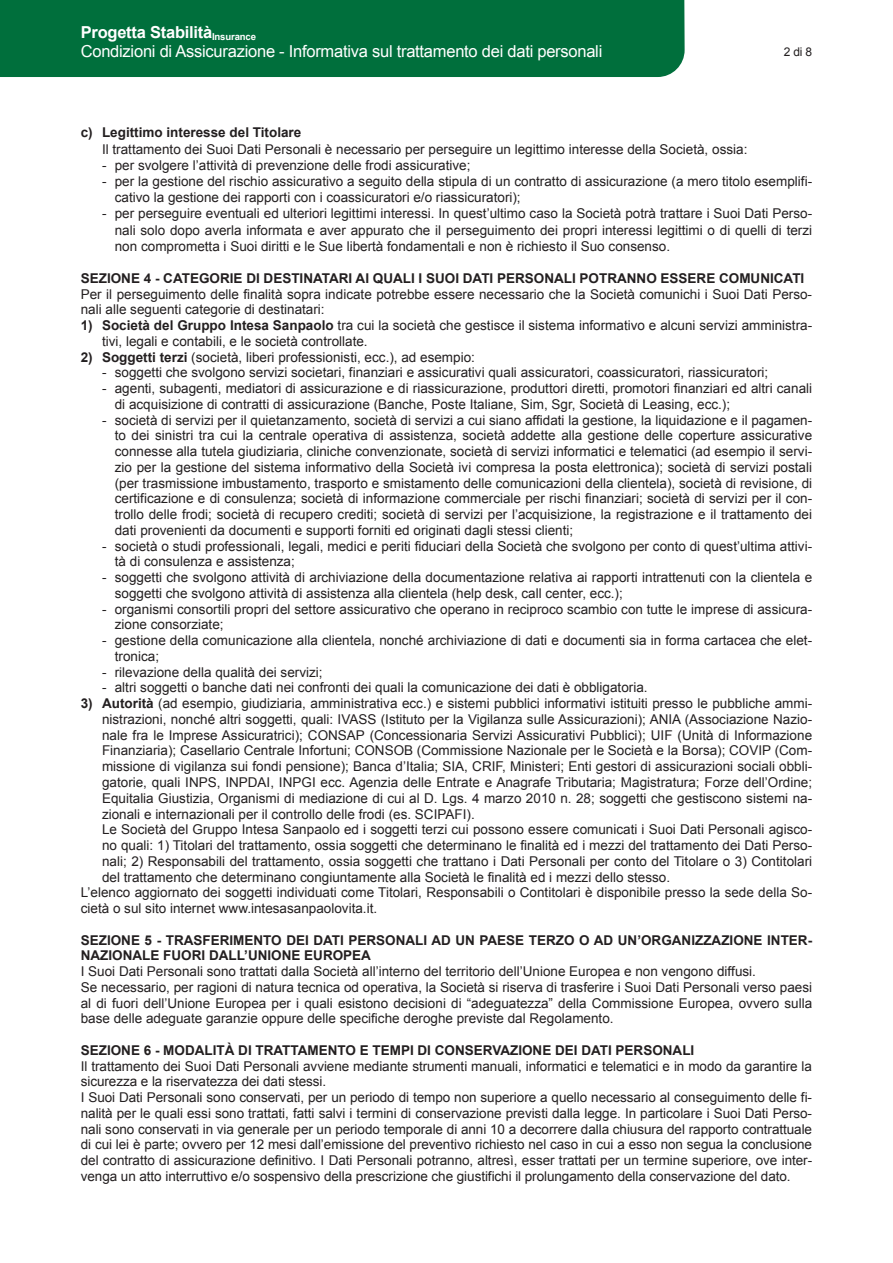
<style>
.page{position:relative;width:893px;height:1263px;background:#fff}
.page>*{position:absolute;margin:0;border:0;box-sizing:border-box;transform-origin:0 0}
.t1{font:16.5px/19.8px "Arial";letter-spacing:-.015em;color:#fff}
.t2{font:13.5px/15.8px "Arial";color:#231f20}
.t3{font:700 13.5px/15.8px "Arial";color:#231f20}
.t4{font:12px "Arial";color:#231f20}
.s1{font-weight:700}
</style>
<div class="page">
<div style="left:0;top:0;width:685px;height:77px;background:#006f3c"></div>
<p class="t1" style="left:81px;top:22px;width:523px"><span class="s1">Progetta Stabilità</span><sub>Insurance<br></sub>Condizioni di Assicurazione - Informativa sul trattamento dei dati personali</p>
<p class="t4" style="left:784px;top:43px;width:30px">2 di 8</p>
<p class="t3" style="left:81px;top:125px;width:222px">c) Legittimo interesse del Titolare</p>
<p class="t2" style="left:102px;top:141px;width:647px">Il trattamento dei Suoi Dati Personali è necessario per perseguire un legittimo interesse della Società, ossia:</p>
<p class="t2" style="left:102px;top:157px;width:370px">- per svolgere l’attività di prevenzione delle frodi assicurative;</p>
<p class="t2" style="left:115px;top:173px;width:699px;line-height:16.2px;text-indent:-13px">- per la gestione del rischio assicurativo a seguito della stipula di un contratto di assicurazione (a mero titolo esemplifi&shy;cativo la gestione dei rapporti con i coassicuratori e/o riassicuratori);</p>
<p class="t2" style="left:115px;top:206px;width:699px;line-height:16.2px;text-align:justify;text-indent:-13px">- per perseguire eventuali ed ulteriori legittimi interessi. In quest’ultimo caso la Società potrà trattare i Suoi Dati Perso&shy;nali solo dopo averla informata e aver appurato che il perseguimento dei propri interessi legittimi o di quelli di terzi non comprometta i Suoi diritti e le Sue libertà fondamentali e non è richiesto il Suo consenso.</p>
<p class="t3" style="left:81px;top:271px;width:725px">SEZIONE 4 - CATEGORIE DI DESTINATARI AI QUALI I SUOI DATI PERSONALI POTRANNO ESSERE COMUNICATI</p>
<p class="t2" style="left:81px;top:286px;width:733px">Per il perseguimento delle finalità sopra indicate potrebbe essere necessario che la Società comunichi i Suoi Dati Perso&shy;nali alle seguenti categorie di destinatari:</p>
<p class="t2" style="left:102px;top:318px;width:712px;text-indent:-21px"><span class="s1">1) Società del Gruppo Intesa Sanpaolo</span> tra cui la società che gestisce il sistema informativo e alcuni servizi amministra&shy;tivi, legali e contabili, e le società controllate.</p>
<p class="t2" style="left:81px;top:349px;width:396px"><span class="s1">2) Soggetti terzi</span> (società, liberi professionisti, ecc.), ad esempio:</p>
<p class="t2" style="left:102px;top:365px;width:668px">- soggetti che svolgono servizi societari, finanziari e assicurativi quali assicuratori, coassicuratori, riassicuratori;</p>
<p class="t2" style="left:115px;top:381px;width:699px;text-indent:-13px">- agenti, subagenti, mediatori di assicurazione e di riassicurazione, produttori diretti, promotori finanziari ed altri canali di acquisizione di contratti di assicurazione (Banche, Poste Italiane, Sim, Sgr, Società di Leasing, ecc.);</p>
<p class="t2" style="left:115px;top:412px;width:699px;text-align:justify;text-indent:-13px">- società di servizi per il quietanzamento, società di servizi a cui siano affidati la gestione, la liquidazione e il pagamen&shy;to dei sinistri tra cui la centrale operativa di assistenza, società addette alla gestione delle coperture assicurative connesse alla tutela giudiziaria, cliniche convenzionate, società di servizi informatici e telematici (ad esempio il servi&shy;zio per la gestione del sistema informativo della Società ivi compresa la posta elettronica); società di servizi postali (per trasmissione imbustamento, trasporto e smistamento delle comunicazioni della clientela), società di revisione, di certificazione e di consulenza; società di informazione commerciale per rischi finanziari; società di servizi per il con&shy;trollo delle frodi; società di recupero crediti; società di servizi per l’acquisizione, la registrazione e il trattamento dei dati provenienti da documenti e supporti forniti ed originati dagli stessi clienti;</p>
<p class="t2" style="left:115px;top:538px;width:699px;text-indent:-13px">- società o studi professionali, legali, medici e periti fiduciari della Società che svolgono per conto di quest’ultima attivi&shy;tà di consulenza e assistenza;</p>
<p class="t2" style="left:115px;top:570px;width:699px;text-indent:-13px">- soggetti che svolgono attività di archiviazione della documentazione relativa ai rapporti intrattenuti con la clientela e soggetti che svolgono attività di assistenza alla clientela (help desk, call center, ecc.);</p>
<p class="t2" style="left:115px;top:601px;width:699px;text-indent:-13px">- organismi consortili propri del settore assicurativo che operano in reciproco scambio con tutte le imprese di assicura&shy;zione consorziate;</p>
<p class="t2" style="left:115px;top:633px;width:699px;text-indent:-13px">- gestione della comunicazione alla clientela, nonché archiviazione di dati e documenti sia in forma cartacea che elet&shy;tronica;</p>
<p class="t2" style="left:102px;top:664px;width:222px">- rilevazione della qualità dei servizi;</p>
<p class="t2" style="left:102px;top:680px;width:547px">- altri soggetti o banche dati nei confronti dei quali la comunicazione dei dati è obbligatoria.</p>
<p class="t2" style="left:81px;top:696px;width:733px"><span class="s1">3) Autorità</span> (ad esempio, giudiziaria, amministrativa ecc.) e sistemi pubblici informativi istituiti presso le pubbliche ammi-</p>
<p class="t2" style="left:102px;top:711px;width:712px">nistrazioni, nonché altri soggetti, quali: IVASS (Istituto per la Vigilanza sulle Assicurazioni); ANIA (Associazione Nazio-</p>
<p class="t2" style="left:102px;top:727px;width:712px">nale fra le Imprese Assicuratrici); CONSAP (Concessionaria Servizi Assicurativi Pubblici); UIF (Unità di Informazione</p>
<p class="t2" style="left:102px;top:743px;width:712px">Finanziaria); Casellario Centrale Infortuni; CONSOB (Commissione Nazionale per le Società e la Borsa); COVIP (Com-</p>
<p class="t2" style="left:102px;top:759px;width:712px">missione di vigilanza sui fondi pensione); Banca d’Italia; SIA, CRIF, Ministeri; Enti gestori di assicurazioni sociali obbli-</p>
<p class="t2" style="left:102px;top:774px;width:712px">gatorie, quali INPS, INPDAI, INPGI ecc. Agenzia delle Entrate e Anagrafe Tributaria; Magistratura; Forze dell’Ordine;</p>
<p class="t2" style="left:102px;top:790px;width:712px">Equitalia Giustizia, Organismi di mediazione di cui al D. Lgs. 4 marzo 2010 n. 28; soggetti che gestiscono sistemi na-</p>
<p class="t2" style="left:102px;top:806px;width:374px">zionali e internazionali per il controllo delle frodi (es. SCIPAFI).</p>
<p class="t2" style="left:102px;top:822px;width:712px">Le Società del Gruppo Intesa Sanpaolo ed i soggetti terzi cui possono essere comunicati i Suoi Dati Personali agisco-</p>
<p class="t2" style="left:102px;top:837px;width:712px">no quali: 1) Titolari del trattamento, ossia soggetti che determinano le finalità ed i mezzi del trattamento dei Dati Perso-</p>
<p class="t2" style="left:102px;top:853px;width:712px">nali; 2) Responsabili del trattamento, ossia soggetti che trattano i Dati Personali per conto del Titolare o 3) Contitolari</p>
<p class="t2" style="left:102px;top:869px;width:570px">del trattamento che determinano congiuntamente alla Società le finalità ed i mezzi dello stesso.</p>
<p class="t2" style="left:81px;top:885px;width:733px">L’elenco aggiornato dei soggetti individuati come Titolari, Responsabili o Contitolari è disponibile presso la sede della So-</p>
<p class="t2" style="left:81px;top:900px;width:298px">cietà o sul sito internet www.intesasanpaolovita.it.</p>
<p class="t3" style="left:81px;top:932px;width:733px">SEZIONE 5 - TRASFERIMENTO DEI DATI PERSONALI AD UN PAESE TERZO O AD UN’ORGANIZZAZIONE INTER-<br>NAZIONALE FUORI DALL’UNIONE EUROPEA</p>
<p class="t2" style="left:81px;top:963px;width:733px">I Suoi Dati Personali sono trattati dalla Società all’interno del territorio dell’Unione Europea e non vengono diffusi.<br>Se necessario, per ragioni di natura tecnica od operativa, la Società si riserva di trasferire i Suoi Dati Personali verso paesi al di fuori dell’Unione Europea per i quali esistono decisioni di “adeguatezza” della Commissione Europea, ovvero sulla base delle adeguate garanzie oppure delle specifiche deroghe previste dal Regolamento.</p>
<p class="t3" style="left:81px;top:1042px;width:615px">SEZIONE 6 - MODALITÀ DI TRATTAMENTO E TEMPI DI CONSERVAZIONE DEI DATI PERSONALI</p>
<p class="t2" style="left:81px;top:1058px;width:733px">Il trattamento dei Suoi Dati Personali avviene mediante strumenti manuali, informatici e telematici e in modo da garantire la sicurezza e la riservatezza dei dati stessi.<br>I Suoi Dati Personali sono conservati, per un periodo di tempo non superiore a quello necessario al conseguimento delle fi&shy;nalità per le quali essi sono trattati, fatti salvi i termini di conservazione previsti dalla legge. In particolare i Suoi Dati Perso&shy;nali sono conservati in via generale per un periodo temporale di anni 10 a decorrere dalla chiusura del rapporto contrattuale di cui lei è parte; ovvero per 12 mesi dall’emissione del preventivo richiesto nel caso in cui a esso non segua la conclusione del contratto di assicurazione definitivo. I Dati Personali potranno, altresì, esser trattati per un termine superiore, ove inter&shy;venga un atto interruttivo e/o sospensivo della prescrizione che giustifichi il prolungamento della conservazione del dato.</p>
</div>
